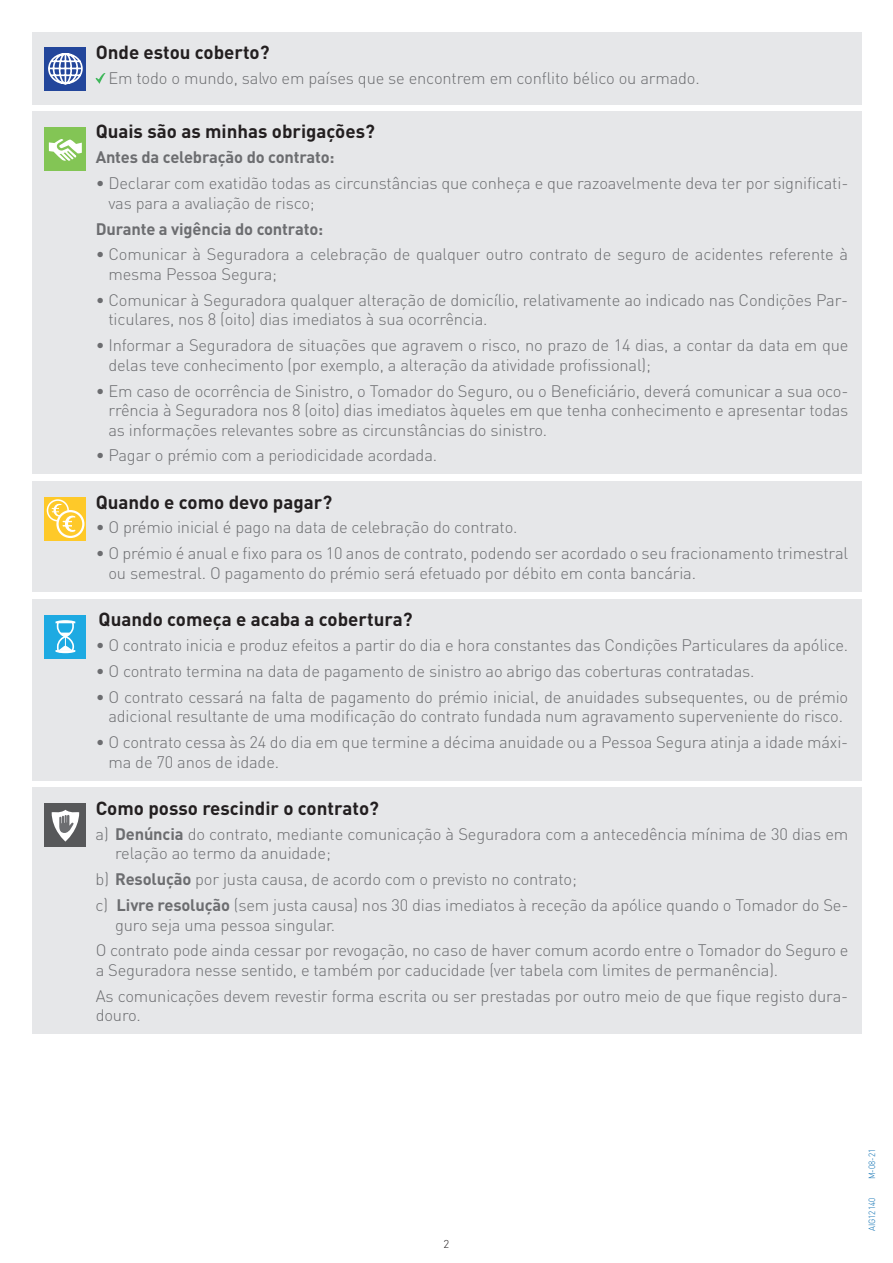
<style>
.page{position:relative;width:893px;height:1263px;background:#fff}
.page>*{position:absolute;margin:0;border:0;box-sizing:border-box;transform-origin:0 0}
.t1{font:700 18.75px "DIN Pro";color:#231f20}
.t2{font:300 16.5px/19.5px "DIN Pro";letter-spacing:-.01em;color:#6c6d70}
.t3{font:700 16.5px "DIN Pro";letter-spacing:-.01em;color:#6c6d70}
.t4{font:300 11.4px "DIN Pro";color:#231f20}
.t5{font:300 9px "DIN Pro";color:#0169af;scale:.9 1}
.s1{font-weight:700}
</style>
<div class="page">
<div style="left:32px;top:32px;width:829px;height:72px;background:#e6e7e9"></div>
<div style="left:45px;top:47px;width:41px;height:44px;background:#23469b"></div>
<svg style="left:48px;top:53px;width:35px;height:32px"></svg>
<svg style="left:95px;top:73px;width:10px;height:11px"></svg>
<div style="left:32px;top:111px;width:829px;height:363px;background:#e6e7e9"></div>
<div style="left:45px;top:127px;width:41px;height:43px;background:#83c555"></div>
<svg style="left:49px;top:139px;width:33px;height:22px"></svg>
<div style="left:32px;top:788px;width:829px;height:246px;background:#e6e7e9"></div>
<div style="left:45px;top:803px;width:41px;height:44px;background:#57585a"></div>
<svg style="left:52px;top:810px;width:27px;height:31px"></svg>
<div style="left:32px;top:599px;width:829px;height:182px;background:#e6e7e9"></div>
<div style="left:45px;top:615px;width:41px;height:43px;background:#1eaae2"></div>
<svg style="left:56px;top:620px;width:19px;height:33px"></svg>
<div style="left:32px;top:481px;width:829px;height:111px;background:#e6e7e9"></div>
<div style="left:45px;top:497px;width:41px;height:43px;background:#fec929"></div>
<div style="left:47px;top:499px;width:22px;height:22px;border:2px solid #fff;border-radius:50%"></div>
<svg style="left:58px;top:511px;width:25px;height:26px"></svg>
<div style="left:56px;top:510px;width:28px;height:28px;border:2px solid #fff;border-radius:50%"></div>
<svg style="left:51px;top:503px;width:26px;height:30px"></svg>
<p class="t1" style="left:96px;top:39px;width:175px">Onde estou coberto?</p>
<p class="t2" style="left:108px;top:67px;width:593px">Em todo o mundo, salvo em países que se encontrem em conflito bélico ou armado.</p>
<p class="t1" style="left:96px;top:119px;width:281px">Quais são as minhas obrigações?</p>
<p class="t3" style="left:96px;top:146px;width:241px">Antes da celebração do contrato:</p>
<p class="t2" style="left:108px;top:173px;width:741px;text-indent:-13px">• Declarar com exatidão todas as circunstâncias que conheça e que razoavelmente deva ter por significati&shy;vas para a avaliação de risco;</p>
<p class="t3" style="left:96px;top:217px;width:229px">Durante a vigência do contrato:</p>
<p class="t2" style="left:108px;top:244px;width:741px;text-indent:-13px">• Comunicar à Seguradora a celebração de qualquer outro contrato de seguro de acidentes referente à mesma Pessoa Segura;</p>
<p class="t2" style="left:108px;top:289px;width:741px;text-indent:-13px">• Comunicar à Seguradora qualquer alteração de domicílio, relativamente ao indicado nas Condições Par&shy;ticulares, nos 8 (oito) dias imediatos à sua ocorrência.</p>
<p class="t2" style="left:108px;top:335px;width:741px;text-indent:-13px">• Informar a Seguradora de situações que agravem o risco, no prazo de 14 dias, a contar da data em que delas teve conhecimento (por exemplo, a alteração da atividade profissional);</p>
<p class="t2" style="left:108px;top:380px;width:741px;text-align:justify;text-indent:-13px">• Em caso de ocorrência de Sinistro, o Tomador do Seguro, ou o Beneficiário, deverá comunicar a sua oco&shy;rrência à Seguradora nos 8 (oito) dias imediatos àqueles em que tenha conhecimento e apresentar todas as informações relevantes sobre as circunstâncias do sinistro.</p>
<p class="t2" style="left:96px;top:445px;width:343px">• Pagar o prémio com a periodicidade acordada.</p>
<p class="t1" style="left:96px;top:489px;width:238px">Quando e como devo pagar?</p>
<p class="t2" style="left:96px;top:517px;width:423px">• O prémio inicial é pago na data de celebração do contrato.</p>
<p class="t2" style="left:108px;top:543px;width:741px;text-indent:-13px">• O prémio é anual e fixo para os 10 anos de contrato, podendo ser acordado o seu fracionamento trimestral ou semestral. O pagamento do prémio será efetuado por débito em conta bancária.</p>
<p class="t1" style="left:99px;top:607px;width:315px">Quando começa e acaba a cobertura?</p>
<p class="t2" style="left:96px;top:635px;width:754px">• O contrato inicia e produz efeitos a partir do dia e hora constantes das Condições Particulares da apólice.</p>
<p class="t2" style="left:96px;top:661px;width:660px">• O contrato termina na data de pagamento de sinistro ao abrigo das coberturas contratadas.</p>
<p class="t2" style="left:96px;top:686px;width:754px;text-align:center">• O contrato cessará na falta de pagamento do prémio inicial, de anuidades subsequentes, ou de prémio adicional resultante de uma modificação do contrato fundada num agravamento superveniente do risco.</p>
<p class="t2" style="left:108px;top:732px;width:741px;text-indent:-13px">• O contrato cessa às 24 do dia em que termine a décima anuidade ou a Pessoa Segura atinja a idade máxi&shy;ma de 70 anos de idade.</p>
<p class="t1" style="left:96px;top:795px;width:285px">Como posso rescindir o contrato?</p>
<p class="t2" style="left:115px;top:823px;width:735px;text-indent:-20px">a) <span class="s1">Denúncia</span> do contrato, mediante comunicação à Seguradora com a antecedência mínima de 30 dias em relação ao termo da anuidade;</p>
<p class="t2" style="left:96px;top:865px;width:754px;line-height:25.8px">b) <span class="s1">Resolução</span> por justa causa, de acordo com o previsto no contrato;<br>c) <span class="s1">Livre resolução</span> (sem justa causa) nos 30 dias imediatos à receção da apólice quando o Tomador do Se-</p>
<p class="t2" style="left:96px;top:911px;width:754px;line-height:25.8px;text-indent:19px">guro seja uma pessoa singular.<br>O contrato pode ainda cessar por revogação, no caso de haver comum acordo entre o Tomador do Seguro e</p>
<p class="t2" style="left:96px;top:956px;width:754px;line-height:25.8px">a Seguradora nesse sentido, e também por caducidade (ver tabela com limites de permanência).<br>As comunicações devem revestir forma escrita ou ser prestadas por outro meio de que fique registo dura-</p>
<p class="t2" style="left:96px;top:1005px;width:47px">douro.</p>
<p class="t4" style="left:444px;top:1236px;width:7px">2</p>
<p class="t5" style="left:866px;top:1179px;width:35px;rotate:-90deg">M-08-21</p>
<p class="t5" style="left:866px;top:1231px;width:38px;rotate:-90deg">AIG12140</p>
</div>
